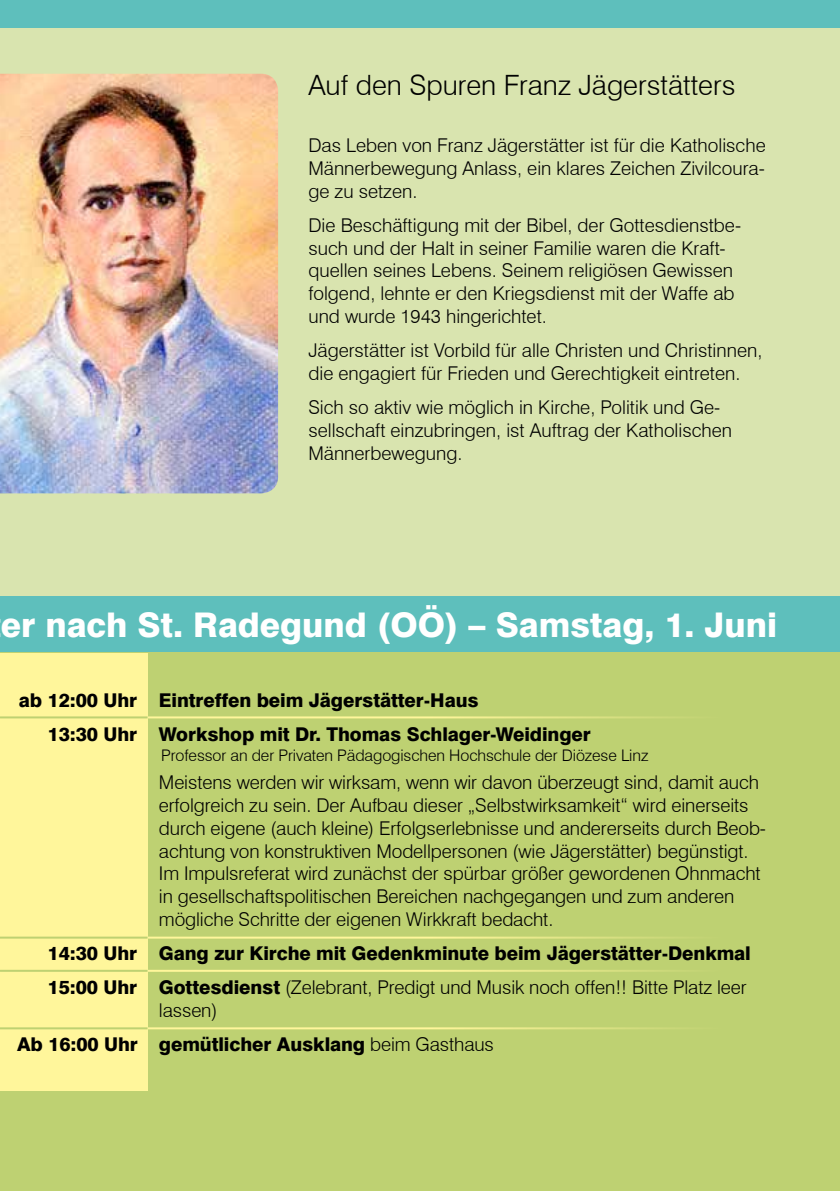
<style>
.page{position:relative;width:840px;height:1191px;background:#fff}
.page>*{position:absolute;margin:0;border:0;box-sizing:border-box;transform-origin:0 0}
.t1{font:800 34px "Swiss 721 BT";color:#fff}
.t2{font:300 28px "Swiss 721 BT";color:#000}
.t3{font:300 19px/22.8px "Swiss 721 BT";color:#000}
.t4{font:800 19px/34.2px "Swiss 721 BT";letter-spacing:-.005em;color:#000}
.t5{font:300 16px "Swiss 721 BT";letter-spacing:-.005em;color:#000}
.s1{font-weight:300}
</style>
<div class="page">
<div style="left:0;top:0;width:839px;height:28px;background:#5ebfbc"></div>
<div style="left:0;top:595px;width:839px;height:57px;background:#5ebfbc"></div>
<div style="left:0;top:28px;width:839px;height:567px;background:#d9e4af"></div>
<img style="left:0;top:74px;width:278px;height:419px">
<div style="left:0;top:652px;width:839px;height:539px;background:#bed172"></div>
<div style="left:0;top:653px;width:147px;height:437px;background:#fff69b"></div>
<hr style="left:147px;top:716px;width:618px;height:2px;background:#fff69b">
<hr style="left:147px;top:936px;width:618px;height:2px;background:#fff69b">
<hr style="left:147px;top:969px;width:618px;height:2px;background:#fff69b">
<hr style="left:147px;top:1027px;width:618px;height:2px;background:#fff69b">
<hr style="left:0;top:716px;width:147px;height:2px;background:#bed172">
<hr style="left:0;top:936px;width:147px;height:2px;background:#bed172">
<hr style="left:0;top:969px;width:147px;height:2px;background:#bed172">
<hr style="left:0;top:1027px;width:147px;height:2px;background:#bed172">
<h2 class="t2" style="left:308px;top:68px;width:428px">Auf den Spuren Franz Jägerstätters</h2>
<p class="t3" style="left:308px;top:134px;width:458px;text-align:justify">Das Leben von Franz Jägerstätter ist für die Katholische Männerbewegung Anlass, ein klares Zeichen Zivilcoura&shy;ge zu setzen.</p>
<p class="t3" style="left:308px;top:213px;width:434px">Die Beschäftigung mit der Bibel, der Gottesdienstbe&shy;such und der Halt in seiner Familie waren die Kraft&shy;quellen seines Lebens. Seinem religiösen Gewissen folgend, lehnte er den Kriegsdienst mit der Waffe ab und wurde 1943 hingerichtet.</p>
<p class="t3" style="left:308px;top:339px;width:455px">Jägerstätter ist Vorbild für alle Christen und Christinnen, die engagiert für Frieden und Gerechtigkeit eintreten.</p>
<p class="t3" style="left:308px;top:396px;width:425px">Sich so aktiv wie möglich in Kirche, Politik und Ge&shy;sellschaft einzubringen, ist Auftrag der Katholischen<br>Männerbewegung.</p>
<h1 class="t1" style="left:1px;top:604px;width:777px">er nach St. Radegund (OÖ) – Samstag, 1. Juni</h1>
<p class="t4" style="left:48px;top:683px;width:544px;text-indent:-29px">ab 12:00 Uhr Eintreffen beim Jägerstätter-Haus<br>13:30 Uhr Workshop mit Dr. Thomas Schlager-Weidinger</p>
<p class="t5" style="left:161px;top:745px;width:488px">Professor an der Privaten Pädagogischen Hochschule der Diözese Linz</p>
<p class="t3" style="left:159px;top:771px;width:608px">Meistens werden wir wirksam, wenn wir davon überzeugt sind, damit auch erfolgreich zu sein. Der Aufbau dieser „Selbstwirksamkeit“ wird einerseits durch eigene (auch kleine) Erfolgserlebnisse und andererseits durch Beob&shy;achtung von konstruktiven Modellpersonen (wie Jägerstätter) begünstigt.<br>Im Impulsreferat wird zunächst der spürbar größer gewordenen Ohnmacht in gesellschaftspolitischen Bereichen nachgegangen und zum anderen mögliche Schritte der eigenen Wirkkraft bedacht.</p>
<p class="t4" style="left:48px;top:936px;width:704px">14:30 Uhr Gang zur Kirche mit Gedenkminute beim Jägerstätter-Denkmal<br>15:00 Uhr Gottesdienst <span class="s1">(Zelebrant, Predigt und Musik noch offen!! Bitte Platz leer</span></p>
<p class="t4" style="left:17px;top:993px;width:478px;text-indent:142px"><span class="s1">lassen)<br></span>Ab 16:00 Uhr gemütlicher Ausklang <span class="s1">beim Gasthaus</span></p>
</div>
